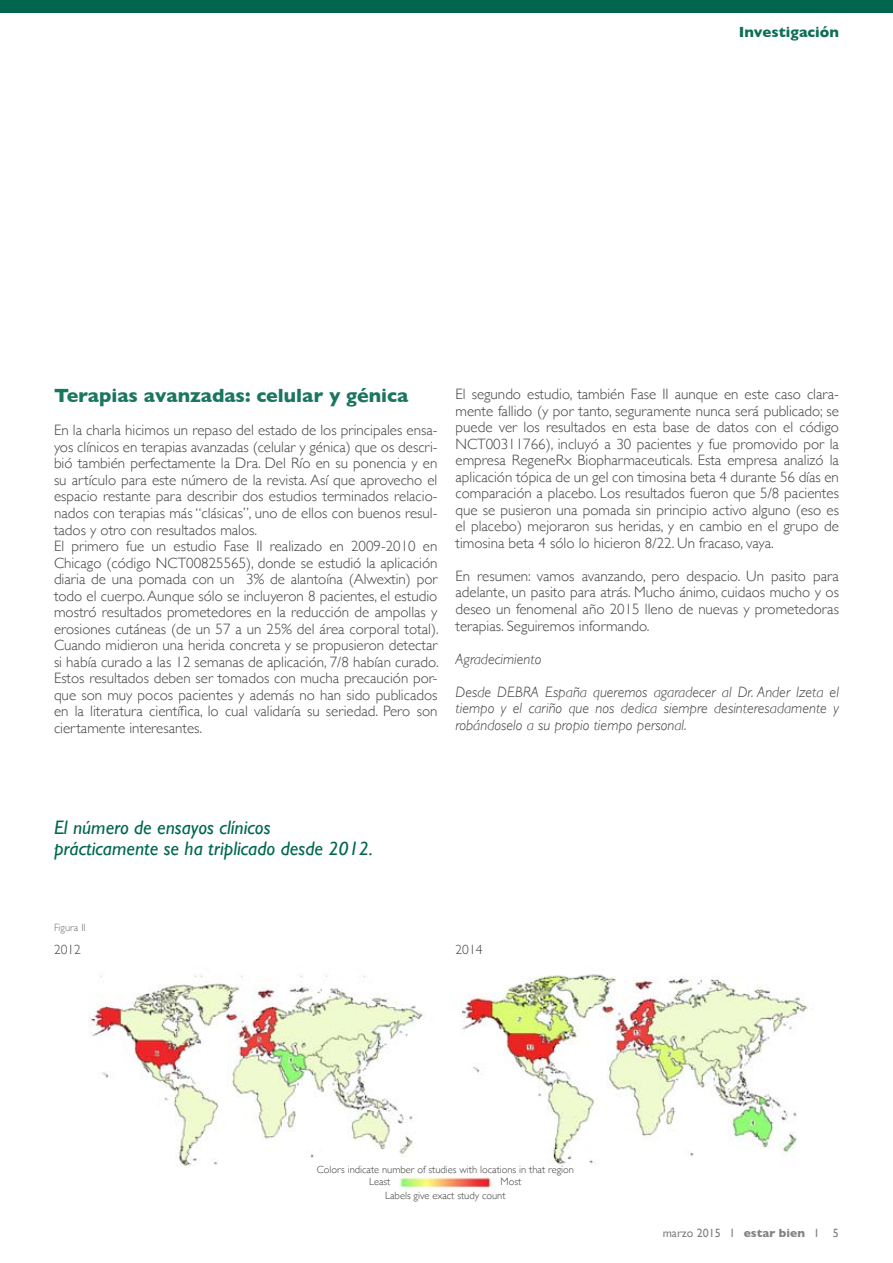
<style>
.page{position:relative;width:893px;height:1263px;background:#fff}
.page>*{position:absolute;margin:0;border:0;box-sizing:border-box;transform-origin:0 0}
.t1{font:italic 19.5px/21px "Gill Sans";color:#00674e}
.t2{font:700 19.5px "Gill Sans";color:#1a7660}
.t3{font:300 15px/16.5px "Gill Sans";color:#414042;text-align:justify}
.t4{font:italic 300 15px/16.5px "Gill Sans";color:#414042;text-align:justify}
.t5{font:700 15px "Gill Sans";color:#0d6e57}
.t6{font:300 13.5px "Gill Sans";color:#414042}
.t7{font:12px "Gill Sans";color:#808285}
.t8{font:300 10.5px "Gill Sans";color:#414042}
.t9{font:300 10.5px "Gill Sans";color:#6d6e71}
.s1{font-weight:700}
</style>
<div class="page">
<img style="left:89px;top:974px;width:719px;height:218px">
<div style="left:0;top:0;width:893px;height:13px;background:#00674e"></div>
<p class="t5" style="left:739px;top:20px;width:102px">Investigación</p>
<h1 class="t2" style="left:54px;top:380px;width:356px">Terapias avanzadas: celular y génica</h1>
<p class="t3" style="left:54px;top:422px;width:386px;text-align:left">En la charla hicimos un repaso del estado de los principales ensa&shy;yos clínicos en terapias avanzadas (celular y génica) que os descri&shy;bió también perfectamente la Dra. Del Río en su ponencia y en su artículo para este número de la revista. Así que aprovecho el espacio restante para describir dos estudios terminados relacio&shy;nados con terapias más “clásicas”, uno de ellos con buenos resul&shy;tados y otro con resultados malos.<br>El primero fue un estudio Fase II realizado en 2009-2010 en Chicago (código NCT00825565), donde se estudió la aplicación diaria de una pomada con un 3% de alantoína (Alwextin) por todo el cuerpo. Aunque sólo se incluyeron 8 pacientes, el estudio mostró resultados prometedores en la reducción de ampollas y erosiones cutáneas (de un 57 a un 25% del área corporal total).<br>Cuando midieron una herida concreta y se propusieron detectar si había curado a las 12 semanas de aplicación, 7/8 habían curado.<br>Estos resultados deben ser tomados con mucha precaución por&shy;que son muy pocos pacientes y además no han sido publicados en la literatura científica, lo cual validaría su seriedad. Pero son ciertamente interesantes.</p>
<p class="t3" style="left:455px;top:386px;width:385px">El segundo estudio, también Fase II aunque en este caso clara&shy;mente fallido (y por tanto, seguramente nunca será publicado; se puede ver los resultados en esta base de datos con el código NCT00311766), incluyó a 30 pacientes y fue promovido por la empresa RegeneRx Biopharmaceuticals. Esta empresa analizó la aplicación tópica de un gel con timosina beta 4 durante 56 días en comparación a placebo. Los resultados fueron que 5/8 pacientes que se pusieron una pomada sin principio activo alguno (eso es el placebo) mejoraron sus heridas, y en cambio en el grupo de timosina beta 4 sólo lo hicieron 8/22. Un fracaso, vaya.</p>
<p class="t3" style="left:455px;top:567px;width:385px">En resumen: vamos avanzando, pero despacio. Un pasito para adelante, un pasito para atrás. Mucho ánimo, cuidaos mucho y os deseo un fenomenal año 2015 lleno de nuevas y prometedoras terapias. Seguiremos informando.</p>
<p class="t4" style="left:455px;top:650px;width:87px">Agradecimiento</p>
<p class="t4" style="left:455px;top:683px;width:385px">Desde DEBRA España queremos agaradecer al Dr. Ander Izeta el tiempo y el cariño que nos dedica siempre desinteresadamente y robándoselo a su propio tiempo personal.</p>
<h1 class="t1" style="left:54px;top:817px;width:320px">El número de ensayos clínicos prácticamente se ha triplicado desde 2012.</h1>
<p class="t9" style="left:54px;top:919px;width:33px">Figura II</p>
<p class="t6" style="left:54px;top:939px;width:28px">2012</p>
<p class="t6" style="left:455px;top:939px;width:28px">2014</p>
<p class="t8" style="left:317px;top:1161px;width:259px">Colors indicate number of studies with locations in that region</p>
<p class="t8" style="left:385px;top:1187px;width:122px">Labels give exact study count</p>
<p class="t8" style="left:369px;top:1173px;width:23px">Least</p>
<p class="t8" style="left:500px;top:1173px;width:22px">Most</p>
<p class="t7" style="left:663px;top:1226px;width:178px">marzo 2015 I <span class="s1">estar bien</span> I 5</p>
</div>
